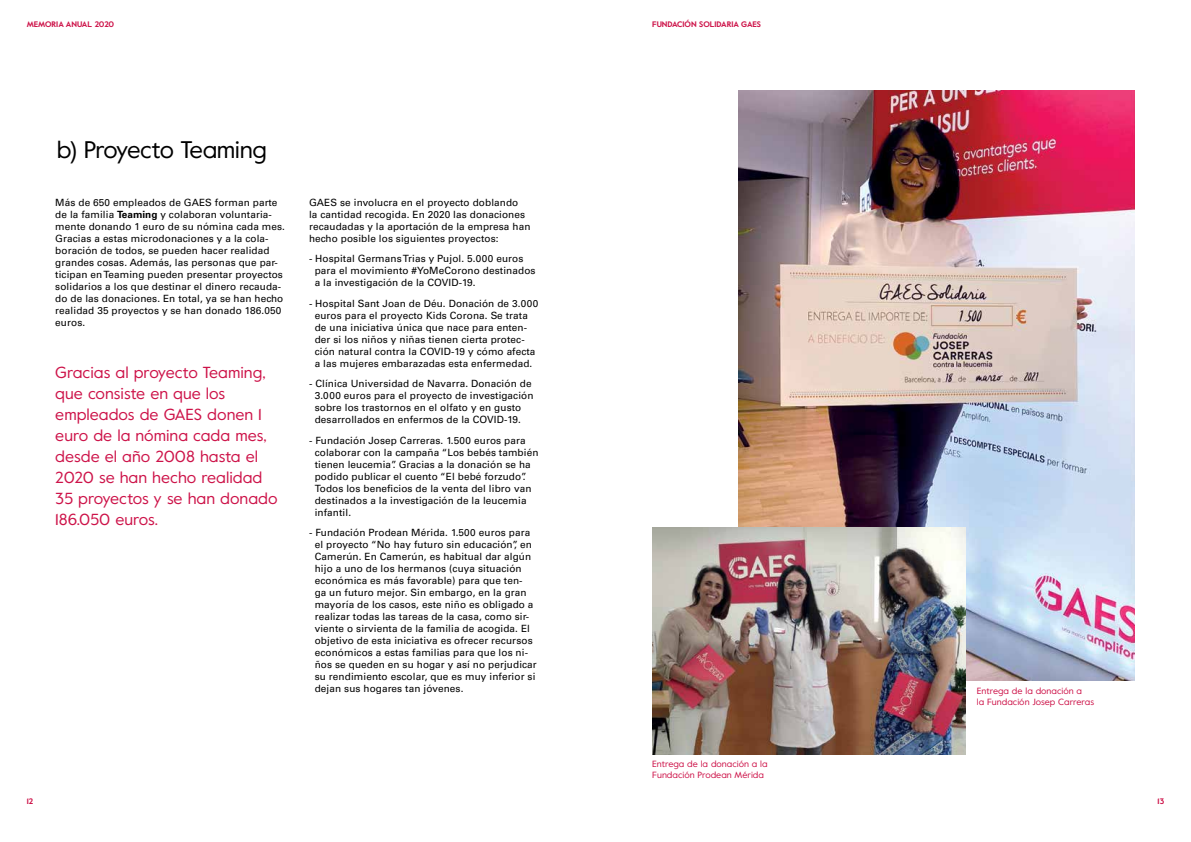
<style>
.page{position:relative;width:1191px;height:842px;background:#fff}
.page>*{position:absolute;margin:0;border:0;box-sizing:border-box;transform-origin:0 0}
.t1{font:24px "Value";letter-spacing:-.02em;color:#000}
.t2{font:16px/21px "Value";color:#cd1349}
.t3{font:10px/12px "Univers LT Pro 55 Roman";letter-spacing:.01em;color:#000}
.t4{font:9px/11px "Value";color:#cd1349}
.t5{font:700 8px "Value";color:#cd1349}
.s1{font-family:"Univers LT Pro 65";font-weight:700}
</style>
<div class="page">
<img style="left:738px;top:91px;width:396px;height:590px">
<img style="left:652px;top:527px;width:313px;height:227px">
<p class="t5" style="left:27px;top:19px;width:89px">MEMORIA ANUAL 2020</p>
<h1 class="t1" style="left:57px;top:133px;width:212px">b) Proyecto Teaming</h1>
<p class="t3" style="left:55px;top:196px;width:231px">Más de 650 empleados de GAES forman parte de la familia <span class="s1">Teaming</span> y colaboran voluntaria&shy;mente donando 1 euro de su nómina cada mes.<br>Gracias a estas microdonaciones y a la cola&shy;boración de todos, se pueden hacer realidad grandes cosas. Además, las personas que par&shy;ticipan en Teaming pueden presentar proyectos solidarios a los que destinar el dinero recauda&shy;do de las donaciones. En total, ya se han hecho realidad 35 proyectos y se han donado 186.050 euros.</p>
<p class="t3" style="left:309px;top:196px;width:223px">GAES se involucra en el proyecto doblando<br>la cantidad recogida. En 2020 las donaciones recaudadas y la aportación de la empresa han hecho posible los siguientes proyectos:</p>
<p class="t3" style="left:315px;top:252px;width:222px;text-indent:-6px">- Hospital Germans Trias y Pujol. 5.000 euros para el movimiento #YoMeCorono destinados a la investigación de la COVID-19.</p>
<p class="t3" style="left:315px;top:297px;width:225px;text-indent:-6px">- Hospital Sant Joan de Déu. Donación de 3.000 euros para el proyecto Kids Corona. Se trata de una iniciativa única que nace para enten&shy;der si los niños y niñas tienen cierta protec&shy;ción natural contra la COVID-19 y cómo afecta a las mujeres embarazadas esta enfermedad.</p>
<p class="t3" style="left:315px;top:377px;width:220px;text-indent:-6px">- Clínica Universidad de Navarra. Donación de 3.000 euros para el proyecto de investigación sobre los trastornos en el olfato y en gusto desarrollados en enfermos de la COVID-19.</p>
<p class="t3" style="left:315px;top:434px;width:225px;text-indent:-6px">- Fundación Josep Carreras. 1.500 euros para colaborar con la campaña “Los bebés también tienen leucemia”. Gracias a la donación se ha podido publicar el cuento “El bebé forzudo”.<br>Todos los beneficios de la venta del libro van destinados a la investigación de la leucemia infantil.</p>
<p class="t3" style="left:315px;top:526px;width:224px;text-indent:-6px">- Fundación Prodean Mérida. 1.500 euros para el proyecto “No hay futuro sin educación”, en Camerún. En Camerún, es habitual dar algún hijo a uno de los hermanos (cuya situación económica es más favorable) para que ten-<br>ga un futuro mejor. Sin embargo, en la gran mayoría de los casos, este niño es obligado a realizar todas las tareas de la casa, como sir&shy;viente o sirvienta de la familia de acogida. El objetivo de esta iniciativa es ofrecer recursos económicos a estas familias para que los ni&shy;ños se queden en su hogar y así no perjudicar su rendimiento escolar, que es muy inferior si dejan sus hogares tan jóvenes.</p>
<h2 class="t2" style="left:55px;top:361px;width:224px">Gracias al proyecto Teaming, que consiste en que los empleados de GAES donen 1 euro de la nómina cada mes, desde el año 2008 hasta el<br>2020 se han hecho realidad<br>35 proyectos y se han donado<br>186.050 euros.</h2>
<p class="t5" style="left:27px;top:796px;width:8px">12</p>
<p class="t5" style="left:652px;top:19px;width:110px">FUNDACIÓN SOLIDARIA GAES</p>
<p class="t4" style="left:652px;top:758px;width:117px">Entrega de la donación a la<br>Fundación Prodean Mérida</p>
<p class="t4" style="left:977px;top:685px;width:119px">Entrega de la donación a<br>la Fundación Josep Carreras</p>
<p class="t5" style="left:1157px;top:796px;width:8px">13</p>
</div>
